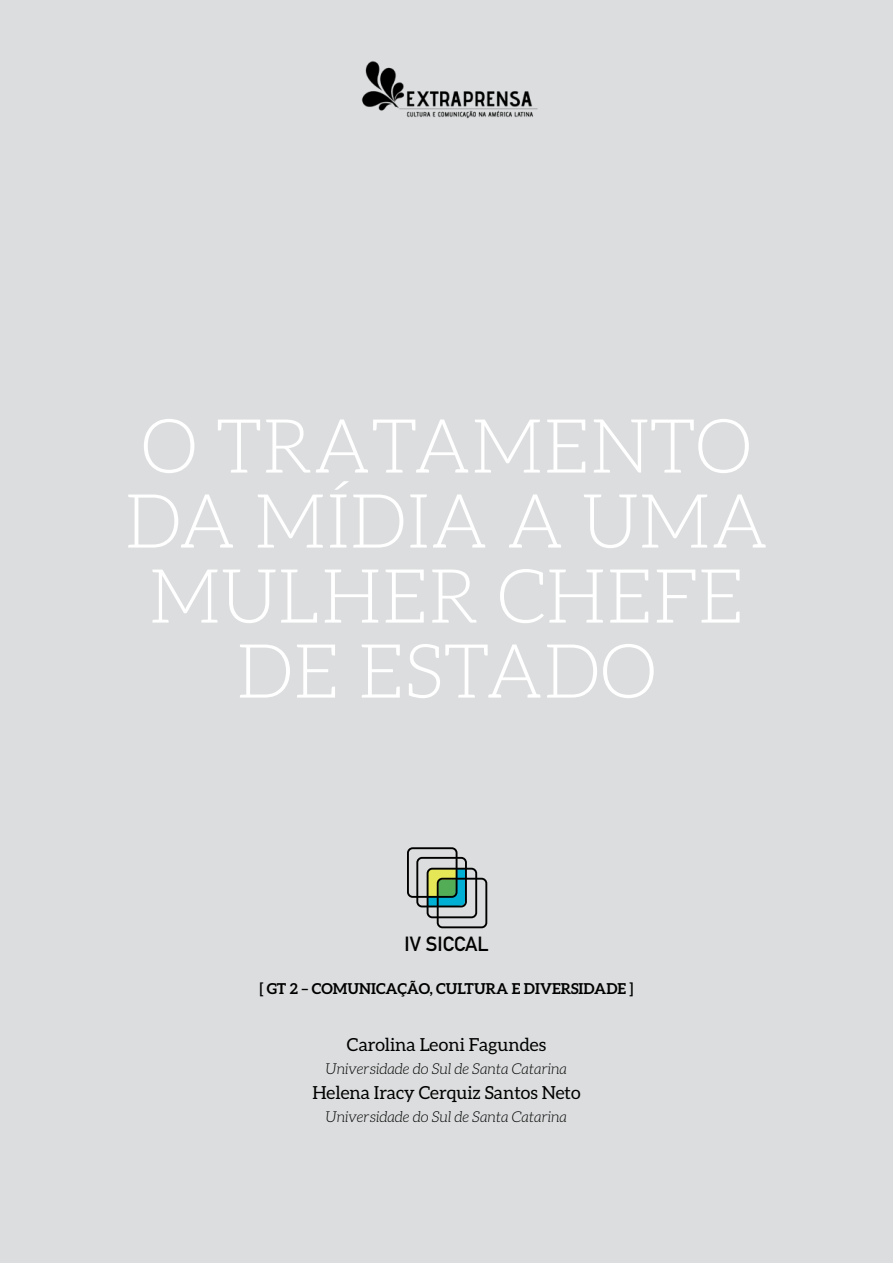
<style>
.page{position:relative;width:893px;height:1263px;background:#dcddde}
.page>*{position:absolute;margin:0;border:0;box-sizing:border-box;transform-origin:0 0}
.t1{font:300 75px/75px "Aleo";color:#fff;text-align:center}
.t2{font:700 20.25px "DIN Alternate";color:#000}
.t3{font:18px "Aleo";color:#000}
.t4{font:italic 300 15px "Aleo";color:#000}
.t5{font:700 15px "Aleo";color:#000}
</style>
<div class="page">
<img style="left:361px;top:61px;width:177px;height:58px">
<div style="left:427px;top:868px;width:50px;height:50px;border:2px solid #000;border-radius:5px"></div>
<div style="left:416px;top:857px;width:51px;height:50px;border:2px solid #000;border-radius:5px"></div>
<svg style="left:427px;top:868px;width:39px;height:39px"></svg>
<div style="left:437px;top:878px;width:50px;height:50px;border:2px solid #000;border-radius:5px"></div>
<div style="left:407px;top:847px;width:50px;height:51px;border:2px solid #000;border-radius:5px"></div>
<h1 class="t1" style="left:124px;top:408px;width:646px">O TRATAMENTO<br>DA MÍDIA A UMA<br>MULHER CHEFE<br>DE ESTADO</h1>
<h2 class="t2" style="left:405px;top:928px;width:86px">IV SICCAL</h2>
<p class="t5" style="left:260px;top:980px;width:375px">[ GT 2 – COMUNICAÇÃO, CULTURA E DIVERSIDADE ]</p>
<p class="t3" style="left:347px;top:1035px;width:201px">Carolina Leoni Fagundes</p>
<p class="t4" style="left:326px;top:1060px;width:243px">Universidade do Sul de Santa Catarina</p>
<p class="t3" style="left:312px;top:1083px;width:270px">Helena Iracy Cerquiz Santos Neto</p>
<p class="t4" style="left:326px;top:1108px;width:243px">Universidade do Sul de Santa Catarina</p>
</div>
